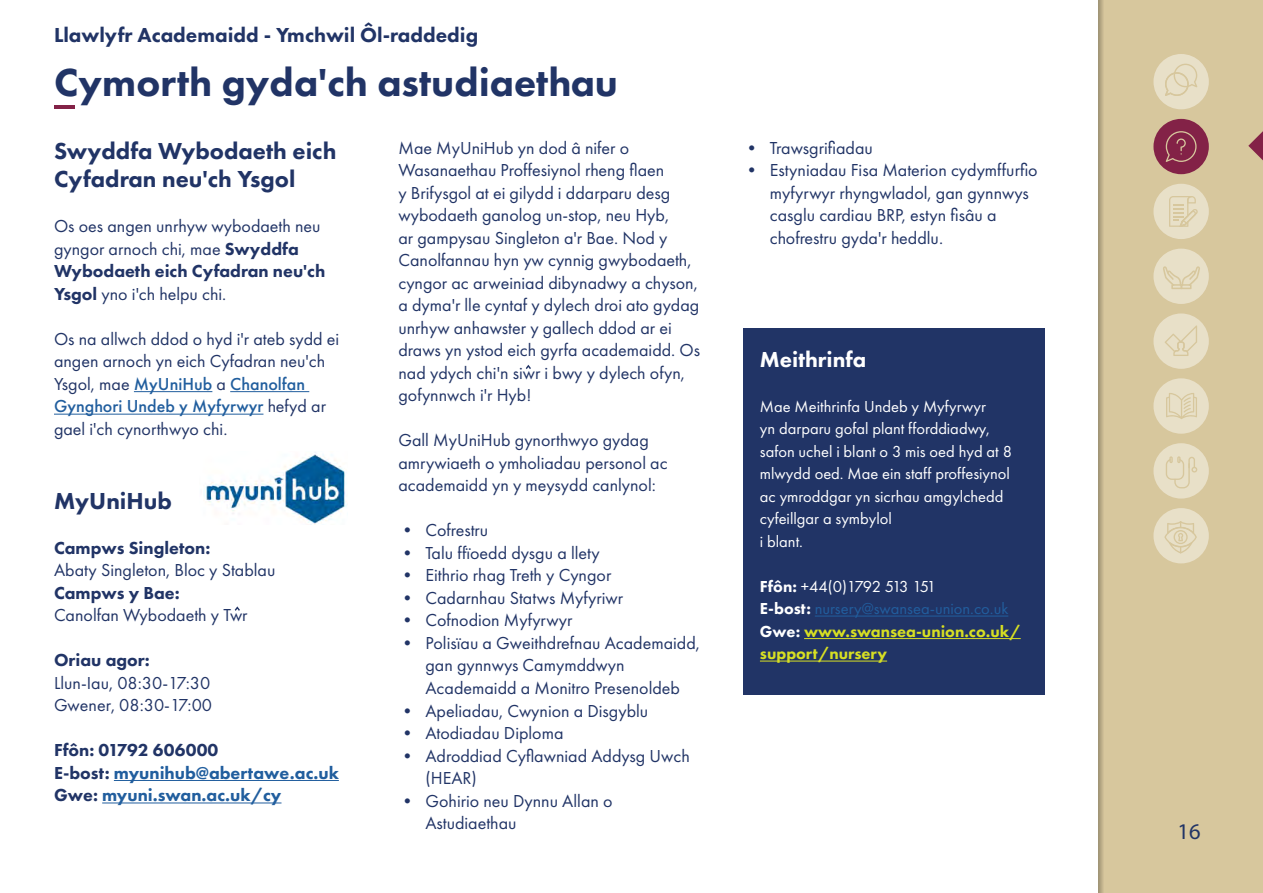
<style>
.page{position:relative;width:1263px;height:893px;background:#fff}
.page>*{position:absolute;margin:0;border:0;box-sizing:border-box;transform-origin:0 0}
.t1{font:800 40.5px "Futura PT";color:#213466}
.t2{font:800 24px/28.8px "Futura PT";color:#213466}
.t3{font:800 22.5px "Futura PT";color:#fff}
.t4{font:22.5px "Myriad Pro";color:#213466}
.t5{font:800 21px "Futura PT";color:#213466}
.t6{font:18px/22.5px "Futura PT";color:#213466}
.t7{font:800 18px/22.5px "Futura PT";color:#215e9e}
.t8{font:800 18px "Futura PT";color:#213466}
.t9{font:16.5px/22.5px "Futura PT";color:#fff}
.t10{font:800 16.5px/22.5px "Futura PT";color:#d7df23}
.s1{font-weight:800}
.s2{font-weight:500;color:#215e9e}
.s3{color:#213466}
.s4{color:#fff}
.s5{font-weight:400;color:#fff}
.s6{font-weight:400;color:#215e9e}
</style>
<div class="page">
<div style="left:1098px;top:0;width:165px;height:893px;background:#d7c79d"></div>
<svg style="left:1098px;top:0;width:5px;height:893px;background:#b1a481"></svg>
<svg style="left:1248px;top:131px;width:15px;height:29px"></svg>
<div style="left:1153px;top:54px;width:56px;height:55px;background:#e8e0c8;border-radius:50%"></div>
<svg style="left:1165px;top:64px;width:32px;height:32px"></svg>
<div style="left:1153px;top:508px;width:56px;height:55px;background:#e8e0c8;border-radius:50%"></div>
<svg style="left:1164px;top:521px;width:33px;height:32px"></svg>
<div style="left:1153px;top:443px;width:56px;height:56px;background:#e8e0c8;border-radius:50%"></div>
<svg style="left:1166px;top:456px;width:31px;height:32px"></svg>
<div style="left:1153px;top:378px;width:56px;height:56px;background:#e8e0c8;border-radius:50%"></div>
<svg style="left:1166px;top:393px;width:31px;height:26px"></svg>
<div style="left:1153px;top:313px;width:56px;height:56px;background:#e8e0c8;border-radius:50%"></div>
<svg style="left:1165px;top:325px;width:32px;height:31px"></svg>
<div style="left:1153px;top:249px;width:56px;height:55px;background:#e8e0c8;border-radius:50%"></div>
<svg style="left:1163px;top:266px;width:37px;height:23px"></svg>
<div style="left:1153px;top:184px;width:56px;height:55px;background:#e8e0c8;border-radius:50%"></div>
<svg style="left:1169px;top:196px;width:29px;height:31px"></svg>
<div style="left:1153px;top:119px;width:56px;height:55px;background:#832247;border-radius:50%"></div>
<svg style="left:1166px;top:131px;width:30px;height:31px"></svg>
<hr style="left:134px;top:391px;width:78px;height:1px;background:#215e9e">
<hr style="left:230px;top:391px;width:79px;height:1px;background:#215e9e">
<hr style="left:54px;top:414px;width:209px;height:1px;background:#215e9e">
<hr style="left:114px;top:780px;width:225px;height:1px;background:#215e9e">
<hr style="left:102px;top:802px;width:179px;height:1px;background:#215e9e">
<hr style="left:54px;top:105px;width:21px;height:3px;background:#832247">
<div style="left:743px;top:328px;width:302px;height:367px;background:#213466"></div>
<hr style="left:815px;top:616px;width:193px;height:1px;background:#215e9e">
<hr style="left:804px;top:638px;width:217px;height:1px;background:#d7df23">
<hr style="left:760px;top:661px;width:127px;height:1px;background:#d7df23">
<img style="left:203px;top:452px;width:144px;height:72px">
<svg style="left:235px;top:606px;width:5px;height:5px"></svg>
<svg style="left:526px;top:365px;width:5px;height:4px"></svg>
<p class="t5" style="left:54px;top:22px;width:426px">Llawlyfr Academaidd - Ymchwil Ôl-raddedig</p>
<h1 class="t1" style="left:54px;top:58px;width:565px">Cymorth gyda'ch astudiaethau</h1>
<h2 class="t2" style="left:54px;top:136px;width:284px">Swyddfa Wybodaeth eich<br>Cyfadran neu'ch Ysgol</h2>
<p class="t6" style="left:54px;top:215px;width:273px">Os oes angen unrhyw wybodaeth neu gyngor arnoch chi, mae <span class="s1">Swyddfa<br>Wybodaeth eich Cyfadran neu'ch<br>Ysgol</span> yno i'ch helpu chi.</p>
<p class="t6" style="left:54px;top:327px;width:287px">Os na allwch ddod o hyd i'r ateb sydd ei angen arnoch yn eich Cyfadran neu'ch Ysgol, mae <span class="s2">MyUniHub</span> a <span class="s2">Chanolfan Gynghori Undeb y Myfyrwyr</span> hefyd ar gael i'ch cynorthwyo chi.</p>
<h2 class="t2" style="left:54px;top:486px;width:119px">MyUniHub</h2>
<p class="t8" style="left:54px;top:536px;width:158px">Campws Singleton:</p>
<p class="t6" style="left:54px;top:559px;width:223px">Abaty Singleton, Bloc y Stablau</p>
<p class="t8" style="left:54px;top:581px;width:127px">Campws y Bae:</p>
<p class="t6" style="left:54px;top:604px;width:195px">Canolfan Wybodaeth y Twr</p>
<p class="t8" style="left:54px;top:649px;width:97px">Oriau agor:</p>
<p class="t6" style="left:54px;top:671px;width:160px">Llun-Iau, 08:30-17:30<br>Gwener, 08:30-17:00</p>
<p class="t7" style="left:54px;top:739px;width:286px"><span class="s3">Ffôn: 01792 606000<br>E-bost:</span> myunihub@abertawe.ac.uk<br><span class="s3">Gwe:</span> myuni.swan.ac.uk/cy</p>
<p class="t6" style="left:398px;top:137px;width:303px">Mae MyUniHub yn dod â nifer o Wasanaethau Proffesiynol rheng flaen<br>y Brifysgol at ei gilydd i ddarparu desg wybodaeth ganolog un-stop, neu Hyb,<br>ar gampysau Singleton a'r Bae. Nod y Canolfannau hyn yw cynnig gwybodaeth, cyngor ac arweiniad dibynadwy a chyson, a dyma'r lle cyntaf y dylech droi ato gydag unrhyw anhawster y gallech ddod ar ei draws yn ystod eich gyrfa academaidd. Os nad ydych chi'n siwr i bwy y dylech ofyn, gofynnwch i'r Hyb!</p>
<p class="t6" style="left:398px;top:429px;width:271px">Gall MyUniHub gynorthwyo gydag amrywiaeth o ymholiadau personol ac academaidd yn y meysydd canlynol:</p>
<p class="t6" style="left:398px;top:519px;width:91px">• Cofrestru</p>
<p class="t6" style="left:398px;top:542px;width:203px">• Talu ffïoedd dysgu a llety</p>
<p class="t6" style="left:398px;top:564px;width:214px">• Eithrio rhag Treth y Cyngor</p>
<p class="t6" style="left:398px;top:587px;width:226px">• Cadarnhau Statws Myfyriwr</p>
<p class="t6" style="left:398px;top:609px;width:175px">• Cofnodion Myfyrwyr</p>
<p class="t6" style="left:425px;top:632px;width:276px;text-indent:-27px">• Polisïau a Gweithdrefnau Academaidd, gan gynnwys Camymddwyn<br>Academaidd a Monitro Presenoldeb</p>
<p class="t6" style="left:398px;top:699px;width:251px">• Apeliadau, Cwynion a Disgyblu</p>
<p class="t6" style="left:398px;top:722px;width:167px">• Atodiadau Diploma</p>
<p class="t6" style="left:425px;top:744px;width:266px;text-indent:-27px">• Adroddiad Cyflawniad Addysg Uwch (HEAR)</p>
<p class="t6" style="left:425px;top:789px;width:189px;text-indent:-27px">• Gohirio neu Dynnu Allan o<br>Astudiaethau</p>
<p class="t6" style="left:743px;top:137px;width:132px">• Trawsgrifiadau</p>
<p class="t6" style="left:770px;top:159px;width:269px;text-indent:-27px">• Estyniadau Fisa Materion cydymffurfio myfyrwyr rhyngwladol, gan gynnwys casglu cardiau BRP, estyn fisâu a chofrestru gyda'r heddlu.</p>
<p class="t3" style="left:760px;top:345px;width:108px">Meithrinfa</p>
<p class="t9" style="left:760px;top:395px;width:254px">Mae Meithrinfa Undeb y Myfyrwyr<br>yn darparu gofal plant fforddiadwy, safon uchel i blant o 3 mis oed hyd at 8 mlwydd oed. Mae ein staff proffesiynol ac ymroddgar yn sicrhau amgylchedd cyfeillgar a symbylol<br>i blant.</p>
<p class="t10" style="left:760px;top:575px;width:262px"><span class="s4">Ffôn:</span> <span class="s5">+44(0)1792 513 151<br></span><span class="s4">E-bost:</span> <span class="s6">nursery@swansea-union.co.uk<br></span><span class="s4">Gwe:</span> www.swansea-union.co.uk/ support/nursery</p>
<p class="t4" style="left:1177px;top:817px;width:25px">16</p>
</div>
